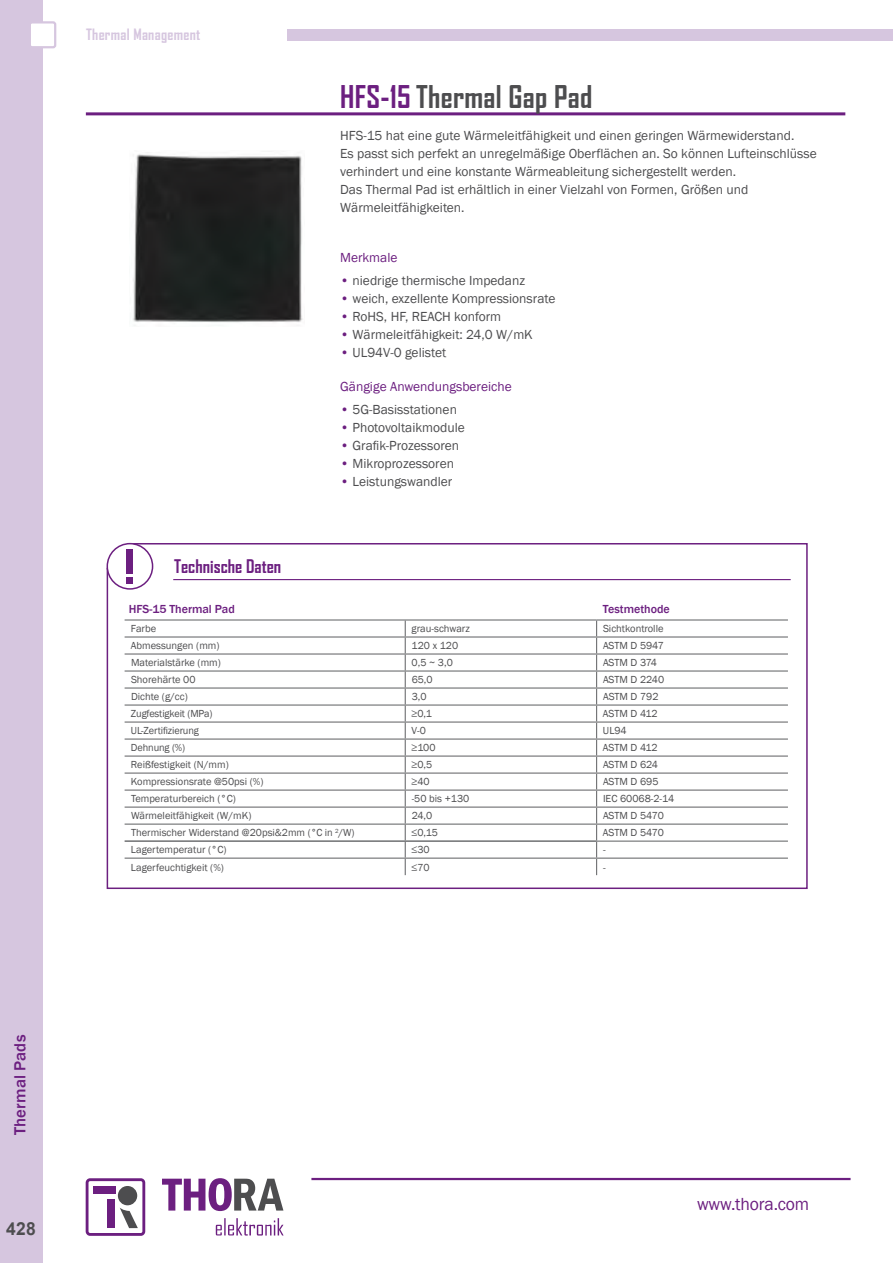
<style>
.page{position:relative;width:893px;height:1263px;background:#fff}
.page>*{position:absolute;margin:0;border:0;box-sizing:border-box;transform-origin:0 0}
.t1{font:700 30px "Agency FB";letter-spacing:.01em;color:#4d4d4f}
.t2{font:700 18px "Agency FB";color:#6c1f80}
.t3{font:18px "Franklin Gothic";letter-spacing:-.01em;color:#6c1f80}
.t4{font:700 18px "Arial";color:#4d4d4f}
.t5{font:500 16.5px "Franklin Gothic";letter-spacing:.01em;color:#6c1f80}
.t6{font:700 15px "Agency FB";letter-spacing:.02em;color:#d6c6df}
.t7{font:13.5px/18px "Franklin Gothic";color:#4d4d4f}
.t8{font:13.5px "Franklin Gothic";color:#6c1f80}
.t9{font:500 12px "Franklin Gothic";color:#6c1f80}
.t10{font:10.5px "Franklin Gothic";color:#4d4d4f}
.s1{color:#6c1f80}
</style>
<div class="page">
<div style="left:0;top:0;width:42px;height:1263px;background:#d6c6df"></div>
<div style="left:30px;top:22px;width:25px;height:25px;background:#fff;border-radius:2px"></div>
<div style="left:29px;top:21px;width:27px;height:27px;border:2px solid #d6c6df;border-radius:2px"></div>
<div style="left:287px;top:29px;width:606px;height:12px;background:#d6c6df"></div>
<hr style="left:311px;top:1178px;width:539px;height:2px;background:#6c1f80">
<div style="left:86px;top:1178px;width:59px;height:58px;border:3px solid #6c1f80;border-radius:3px"></div>
<div style="left:118px;top:1186px;width:19px;height:19px;background:#4d4d4f;border-radius:50%"></div>
<div style="left:107px;top:1199px;width:8px;height:29px;background:#6c1f80"></div>
<div style="left:93px;top:1186px;width:22px;height:8px;background:#6c1f80"></div>
<svg style="left:120px;top:1208px;width:18px;height:20px"></svg>
<svg style="left:216px;top:1218px;width:68px;height:18px"></svg>
<svg style="left:162px;top:1178px;width:121px;height:33px"></svg>
<hr style="left:86px;top:112px;width:759px;height:3px;background:#6c1f80">
<img style="left:133px;top:151px;width:170px;height:175px">
<svg style="left:106px;top:542px;width:702px;height:347px"></svg>
<svg style="left:125px;top:599px;width:663px;height:276px"></svg>
<hr style="left:125px;top:840px;width:471px;height:2px;background:#6f7072">
<hr style="left:173px;top:579px;width:618px;height:1px;background:#6c1f80">
<div style="left:107px;top:544px;width:46px;height:45px;background:#fff;border-radius:50%"></div>
<div style="left:107px;top:543px;width:46px;height:47px;border:2px solid #6c1f80;border-radius:50%"></div>
<div style="left:127px;top:549px;width:6px;height:24px;background:#6c1f80"></div>
<svg style="left:127px;top:577px;width:6px;height:6px"></svg>
<p class="t6" style="left:86px;top:28px;width:116px">Thermal Management</p>
<h2 class="t2" style="left:174px;top:559px;width:109px">Technische Daten</h2>
<h1 class="t1" style="left:340px;top:84px;width:254px"><span class="s1">HFS-15</span> Thermal Gap Pad</h1>
<p class="t7" style="left:340px;top:127px;width:478px">HFS-15 hat eine gute Wärmeleitfähigkeit und einen geringen Wärmewiderstand.<br>Es passt sich perfekt an unregelmäßige Oberflächen an. So können Lufteinschlüsse verhindert und eine konstante Wärmeableitung sichergestellt werden.<br>Das Thermal Pad ist erhältlich in einer Vielzahl von Formen, Größen und Wärmeleitfähigkeiten.</p>
<p class="t8" style="left:340px;top:252px;width:59px">Merkmale</p>
<p class="t7" style="left:340px;top:272px;width:186px"><span class="s1">•</span> niedrige thermische Impedanz</p>
<p class="t7" style="left:340px;top:290px;width:217px"><span class="s1">•</span> weich, exzellente Kompressionsrate</p>
<p class="t7" style="left:340px;top:308px;width:163px"><span class="s1">•</span> RoHS, HF, REACH konform</p>
<p class="t7" style="left:340px;top:326px;width:194px"><span class="s1">•</span> Wärmeleitfähigkeit: 24,0 W/mK</p>
<p class="t7" style="left:340px;top:344px;width:108px"><span class="s1">•</span> UL94V-0 gelistet</p>
<p class="t8" style="left:340px;top:378px;width:173px">Gängige Anwendungsbereiche</p>
<p class="t7" style="left:340px;top:401px;width:118px"><span class="s1">•</span> 5G-Basisstationen</p>
<p class="t7" style="left:340px;top:419px;width:126px"><span class="s1">•</span> Photovoltaikmodule</p>
<p class="t7" style="left:340px;top:437px;width:121px"><span class="s1">•</span> Grafik-Prozessoren</p>
<p class="t7" style="left:340px;top:455px;width:115px"><span class="s1">•</span> Mikroprozessoren</p>
<p class="t7" style="left:340px;top:473px;width:114px"><span class="s1">•</span> Leistungswandler</p>
<p class="t9" style="left:129px;top:602px;width:108px">HFS-15 Thermal Pad</p>
<p class="t9" style="left:603px;top:604px;width:68px">Testmethode</p>
<p class="t10" style="left:131px;top:624px;width:27px">Farbe</p>
<p class="t10" style="left:412px;top:622px;width:60px">grau-schwarz</p>
<p class="t10" style="left:603px;top:624px;width:62px">Sichtkontrolle</p>
<p class="t10" style="left:131px;top:641px;width:90px">Abmessungen (mm)</p>
<p class="t10" style="left:412px;top:639px;width:48px">120 x 120</p>
<p class="t10" style="left:603px;top:639px;width:62px">ASTM D 5947</p>
<p class="t10" style="left:131px;top:656px;width:91px">Materialstärke (mm)</p>
<p class="t10" style="left:412px;top:656px;width:43px">0,5 ~ 3,0</p>
<p class="t10" style="left:603px;top:656px;width:55px">ASTM D 374</p>
<p class="t10" style="left:131px;top:673px;width:66px">Shorehärte 00</p>
<p class="t10" style="left:412px;top:673px;width:23px">65,0</p>
<p class="t10" style="left:603px;top:673px;width:63px">ASTM D 2240</p>
<p class="t10" style="left:131px;top:690px;width:58px">Dichte (g/cc)</p>
<p class="t10" style="left:412px;top:692px;width:16px">3,0</p>
<p class="t10" style="left:603px;top:690px;width:57px">ASTM D 792</p>
<p class="t10" style="left:131px;top:709px;width:83px">Zugfestigkeit (MPa)</p>
<p class="t10" style="left:412px;top:707px;width:22px">≥0,1</p>
<p class="t10" style="left:603px;top:707px;width:56px">ASTM D 412</p>
<p class="t10" style="left:131px;top:724px;width:70px">UL-Zertifizierung</p>
<p class="t10" style="left:412px;top:724px;width:16px">V-0</p>
<p class="t10" style="left:603px;top:726px;width:25px">UL94</p>
<p class="t10" style="left:131px;top:741px;width:56px">Dehnung (%)</p>
<p class="t10" style="left:412px;top:741px;width:25px">≥100</p>
<p class="t10" style="left:603px;top:741px;width:56px">ASTM D 412</p>
<p class="t10" style="left:131px;top:758px;width:99px">Reißfestigkeit (N/mm)</p>
<p class="t10" style="left:412px;top:758px;width:22px">≥0,5</p>
<p class="t10" style="left:603px;top:758px;width:57px">ASTM D 624</p>
<p class="t10" style="left:131px;top:775px;width:134px">Kompressionsrate @50psi (%)</p>
<p class="t10" style="left:412px;top:775px;width:20px">≥40</p>
<p class="t10" style="left:603px;top:775px;width:57px">ASTM D 695</p>
<p class="t10" style="left:131px;top:792px;width:106px">Temperaturbereich (°C)</p>
<p class="t10" style="left:412px;top:792px;width:59px">-50 bis +130</p>
<p class="t10" style="left:603px;top:792px;width:73px">IEC 60068-2-14</p>
<p class="t10" style="left:131px;top:809px;width:122px">Wärmeleitfähigkeit (W/mK)</p>
<p class="t10" style="left:412px;top:809px;width:22px">24,0</p>
<p class="t10" style="left:603px;top:809px;width:62px">ASTM D 5470</p>
<p class="t10" style="left:131px;top:826px;width:225px">Thermischer Widerstand @20psi&amp;2mm (°C in <sup>2</sup>/W)</p>
<p class="t10" style="left:412px;top:826px;width:28px">≤0,15</p>
<p class="t10" style="left:603px;top:826px;width:62px">ASTM D 5470</p>
<p class="t10" style="left:131px;top:843px;width:97px">Lagertemperatur (°C)</p>
<p class="t10" style="left:412px;top:843px;width:20px">≤30</p>
<p class="t10" style="left:603px;top:843px;width:4px">-</p>
<p class="t10" style="left:131px;top:860px;width:94px">Lagerfeuchtigkeit (%)</p>
<p class="t10" style="left:412px;top:860px;width:20px">≤70</p>
<p class="t10" style="left:603px;top:860px;width:4px">-</p>
<p class="t5" style="left:10px;top:1135px;width:102px;rotate:-90deg">Thermal Pads</p>
<h2 class="t4" style="left:6px;top:1222px;width:31px">428</h2>
<h2 class="t3" style="left:697px;top:1193px;width:114px">www.thora.com</h2>
</div>
